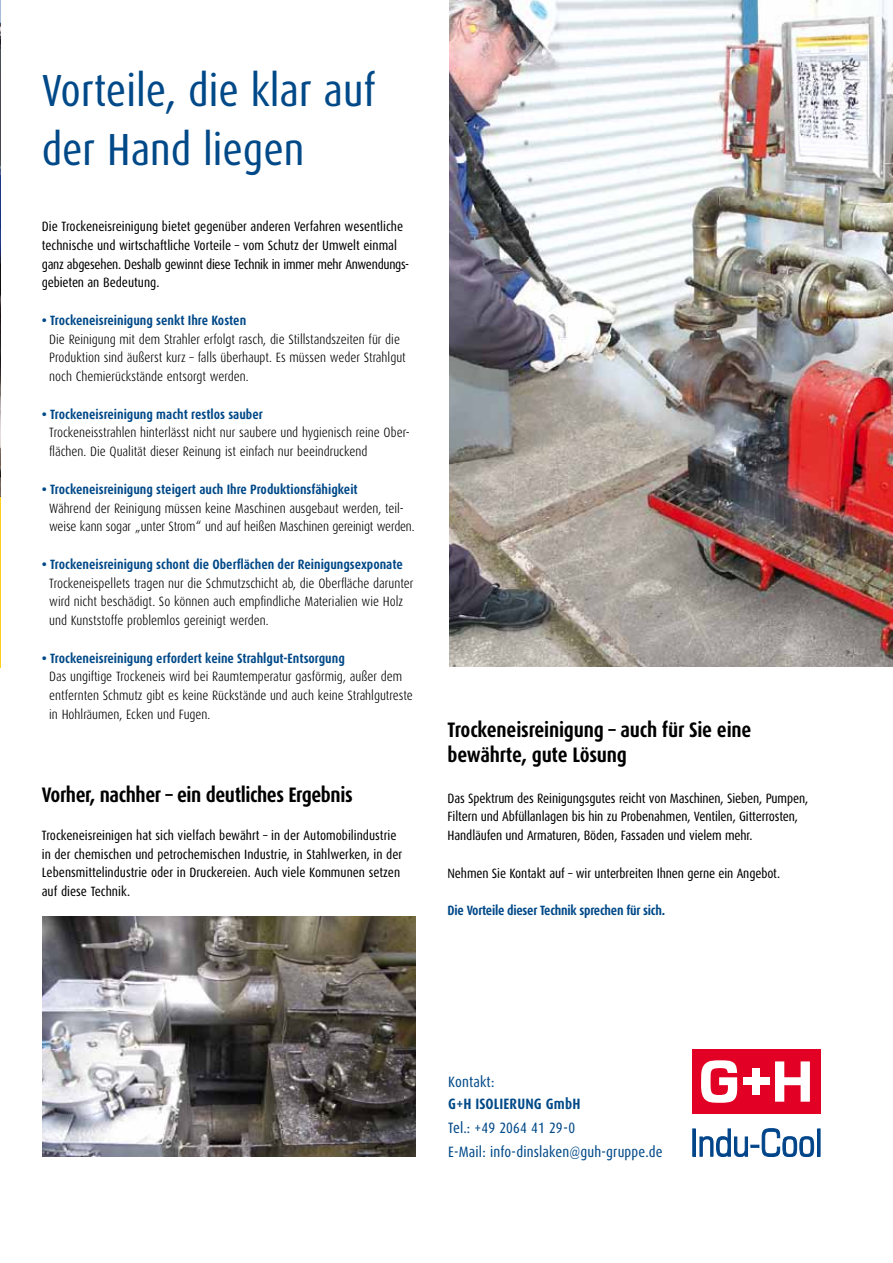
<style>
.page{position:relative;width:893px;height:1263px;background:#fff}
.page>*{position:absolute;margin:0;border:0;box-sizing:border-box;transform-origin:0 0}
.t1{font:45px/58.5px "Dax Condensed";color:#004988}
.t2{font:700 21px/25.2px "Dax Condensed";letter-spacing:-.02em;color:#000}
.t3{font:15px/24px "Dax Condensed";letter-spacing:.01em;color:#004988}
.t4{font:700 15px "Dax Condensed";letter-spacing:.01em;color:#004988}
.t5{font:300 13.5px/18.8px "Dax Condensed";color:#000}
.t6{font:13.5px/18.8px "Dax Condensed";letter-spacing:-.01em;color:#000}
.t7{font:700 13.5px "Dax Condensed";color:#004988}
.t8{font:700 13.5px "Dax Condensed";letter-spacing:-.02em;color:#004988}
</style>
<div class="page">
<img style="left:0;top:0;width:1px;height:497px">
<hr style="left:0;top:497px;width:1px;height:170px;background:#ffcf1f">
<div style="left:692px;top:1049px;width:128px;height:65px;background:#e20025"></div>
<svg style="left:701px;top:1060px;width:36px;height:43px"></svg>
<svg style="left:775px;top:1061px;width:35px;height:41px"></svg>
<div style="left:752px;top:1068px;width:8px;height:26px;background:#fff"></div>
<div style="left:743px;top:1077px;width:27px;height:8px;background:#fff"></div>
<div style="left:692px;top:1128px;width:4px;height:28px;border:1px solid #004489"></div>
<svg style="left:699px;top:1128px;width:115px;height:29px"></svg>
<div style="left:817px;top:1128px;width:3px;height:28px;border:1px solid #004489"></div>
<img style="left:449px;top:0;width:444px;height:667px">
<img style="left:43px;top:916px;width:372px;height:240px">
<h1 class="t1" style="left:42px;top:62px;width:335px">Vorteile, die klar auf der Hand liegen</h1>
<p class="t6" style="left:42px;top:217px;width:369px">Die Trockeneisreinigung bietet gegenüber anderen Verfahren wesentliche technische und wirtschaftliche Vorteile – vom Schutz der Umwelt einmal ganz abgesehen. Deshalb gewinnt diese Technik in immer mehr Anwendungs&shy;gebieten an Bedeutung.</p>
<p class="t7" style="left:42px;top:313px;width:206px">• Trockeneisreinigung senkt Ihre Kosten</p>
<p class="t5" style="left:49px;top:330px;width:358px">Die Reinigung mit dem Strahler erfolgt rasch, die Stillstandszeiten für die<br>Produktion sind äußerst kurz – falls überhaupt. Es müssen weder Strahlgut noch Chemierückstände entsorgt werden.</p>
<p class="t7" style="left:42px;top:407px;width:223px">• Trockeneisreinigung macht restlos sauber</p>
<p class="t5" style="left:49px;top:424px;width:362px">Trockeneisstrahlen hinterlässt nicht nur saubere und hygienisch reine Ober&shy;flächen. Die Qualität dieser Reinung ist einfach nur beeindruckend</p>
<p class="t7" style="left:42px;top:482px;width:317px">• Trockeneisreinigung steigert auch Ihre Produktionsfähigkeit</p>
<p class="t5" style="left:49px;top:499px;width:367px">Während der Reinigung müssen keine Maschinen ausgebaut werden, teil&shy;weise kann sogar „unter Strom“ und auf heißen Maschinen gereinigt werden.</p>
<p class="t7" style="left:42px;top:557px;width:362px">• Trockeneisreinigung schont die Oberflächen der Reinigungsexponate</p>
<p class="t5" style="left:49px;top:574px;width:366px">Trockeneispellets tragen nur die Schmutzschicht ab, die Oberfläche darunter wird nicht beschädigt. So können auch empfindliche Materialien wie Holz und Kunststoffe problemlos gereinigt werden.</p>
<p class="t7" style="left:42px;top:650px;width:305px">• Trockeneisreinigung erfordert keine Strahlgut-Entsorgung</p>
<p class="t5" style="left:49px;top:667px;width:365px">Das ungiftige Trockeneis wird bei Raumtemperatur gasförmig, außer dem entfernten Schmutz gibt es keine Rückstände und auch keine Strahlgutreste in Hohlräumen, Ecken und Fugen.</p>
<h2 class="t2" style="left:42px;top:782px;width:312px">Vorher, nachher – ein deutliches Ergebnis</h2>
<p class="t6" style="left:42px;top:826px;width:362px">Trockeneisreinigen hat sich vielfach bewährt – in der Automobilindustrie in der chemischen und petrochemischen Industrie, in Stahlwerken, in der Lebensmittelindustrie oder in Druckereien. Auch viele Kommunen setzen auf diese Technik.</p>
<h2 class="t2" style="left:448px;top:717px;width:305px">Trockeneisreinigung – auch für Sie eine bewährte, gute Lösung</h2>
<p class="t6" style="left:448px;top:789px;width:362px">Das Spektrum des Reinigungsgutes reicht von Maschinen, Sieben, Pumpen,<br>Filtern und Abfüllanlagen bis hin zu Probenahmen, Ventilen, Gitterrosten,<br>Handläufen und Armaturen, Böden, Fassaden und vielem mehr.</p>
<p class="t6" style="left:448px;top:864px;width:334px">Nehmen Sie Kontakt auf – wir unterbreiten Ihnen gerne ein Angebot.</p>
<p class="t8" style="left:448px;top:903px;width:219px">Die Vorteile dieser Technik sprechen für sich.</p>
<p class="t3" style="left:448px;top:1069px;width:48px">Kontakt:</p>
<p class="t4" style="left:448px;top:1095px;width:134px">G+H ISOLIERUNG GmbH</p>
<p class="t3" style="left:448px;top:1116px;width:216px">Tel.: +49 2064 41 29-0<br>E-Mail: info-dinslaken@guh-gruppe.de</p>
</div>
